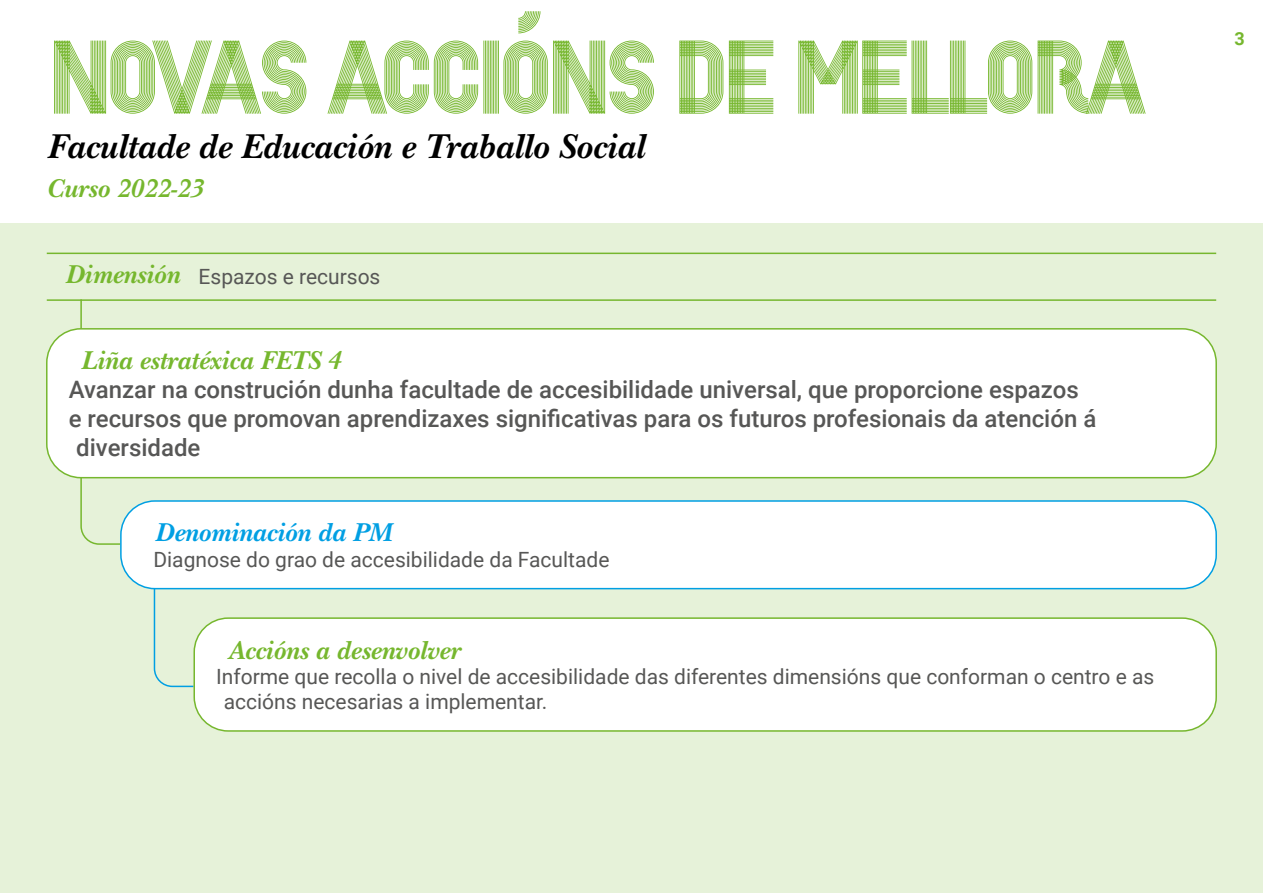
<style>
.page{position:relative;width:1263px;height:893px;background:#fff}
.page>*{position:absolute;margin:0;border:0;box-sizing:border-box;transform-origin:0 0}
.t1{font:700 90px "Campus";letter-spacing:-.1em;color:#76b72e}
.t2{font:italic 700 36px "New Baskerville Std";color:#000}
.t3{font:italic 700 27px "New Baskerville Std";color:#76b72e}
.t4{font:italic 700 27px "New Baskerville Std";color:#009fe3}
.t5{font:500 24px "Roboto";color:#575756}
.t6{font:21px/25.2px "Roboto";color:#575756}
.t7{font:700 18px "Roboto";color:#76b72e}
</style>
<div class="page">
<div style="left:0;top:224px;width:1263px;height:669px;background:#e6f2d9"></div>
<hr style="left:80px;top:299px;width:2px;height:31px;background:#76b72e">
<hr style="left:47px;top:253px;width:1169px;height:1px;background:#76b72e">
<hr style="left:47px;top:299px;width:1169px;height:2px;background:#76b72e">
<svg style="left:80px;top:478px;width:42px;height:67px"></svg>
<svg style="left:153px;top:589px;width:42px;height:99px"></svg>
<div style="left:47px;top:329px;width:1169px;height:149px;background:#fff;border-radius:34px"></div>
<div style="left:46px;top:328px;width:1171px;height:150px;border:2px solid #76b72e;border-radius:34px"></div>
<div style="left:121px;top:501px;width:1095px;height:88px;background:#fff;border-radius:34px"></div>
<div style="left:120px;top:500px;width:1097px;height:89px;border:2px solid #009fe3;border-radius:34px"></div>
<div style="left:194px;top:618px;width:1022px;height:113px;background:#fff;border-radius:34px"></div>
<div style="left:193px;top:617px;width:1024px;height:115px;border:2px solid #76b72e;border-radius:34px"></div>
<h1 class="t1" style="left:47px;top:6px;width:1103px">NOVAS ACCIÓNS DE MELLORA</h1>
<h2 class="t2" style="left:47px;top:125px;width:599px">Facultade de Educación e Traballo Social</h2>
<p class="t3" style="left:47px;top:173px;width:158px">Curso 2022-23</p>
<p class="t3" style="left:65px;top:259px;width:116px">Dimensión</p>
<p class="t6" style="left:199px;top:263px;width:183px">Espazos e recursos</p>
<p class="t3" style="left:81px;top:345px;width:262px">Liña estratéxica FETS 4</p>
<p class="t5" style="left:69px;top:373px;width:1011px">Avanzar na construción dunha facultade de accesibilidade universal, que proporcione espazos</p>
<p class="t5" style="left:69px;top:401px;width:1029px">e recursos que promovan aprendizaxes significativas para os futuros profesionais da atención á</p>
<p class="t5" style="left:76px;top:430px;width:126px">diversidade</p>
<p class="t4" style="left:155px;top:517px;width:239px">Denominación da PM</p>
<p class="t6" style="left:153px;top:546px;width:458px">Diagnose do grao de accesibilidade da Facultade</p>
<p class="t3" style="left:228px;top:634px;width:233px">Accións a desenvolver</p>
<p class="t6" style="left:224px;top:663px;width:932px;text-indent:-7px">Informe que recolla o nivel de accesibilidade das diferentes dimensións que conforman o centro e as accións necesarias a implementar.</p>
<p class="t7" style="left:1234px;top:26px;width:12px">3</p>
</div>
